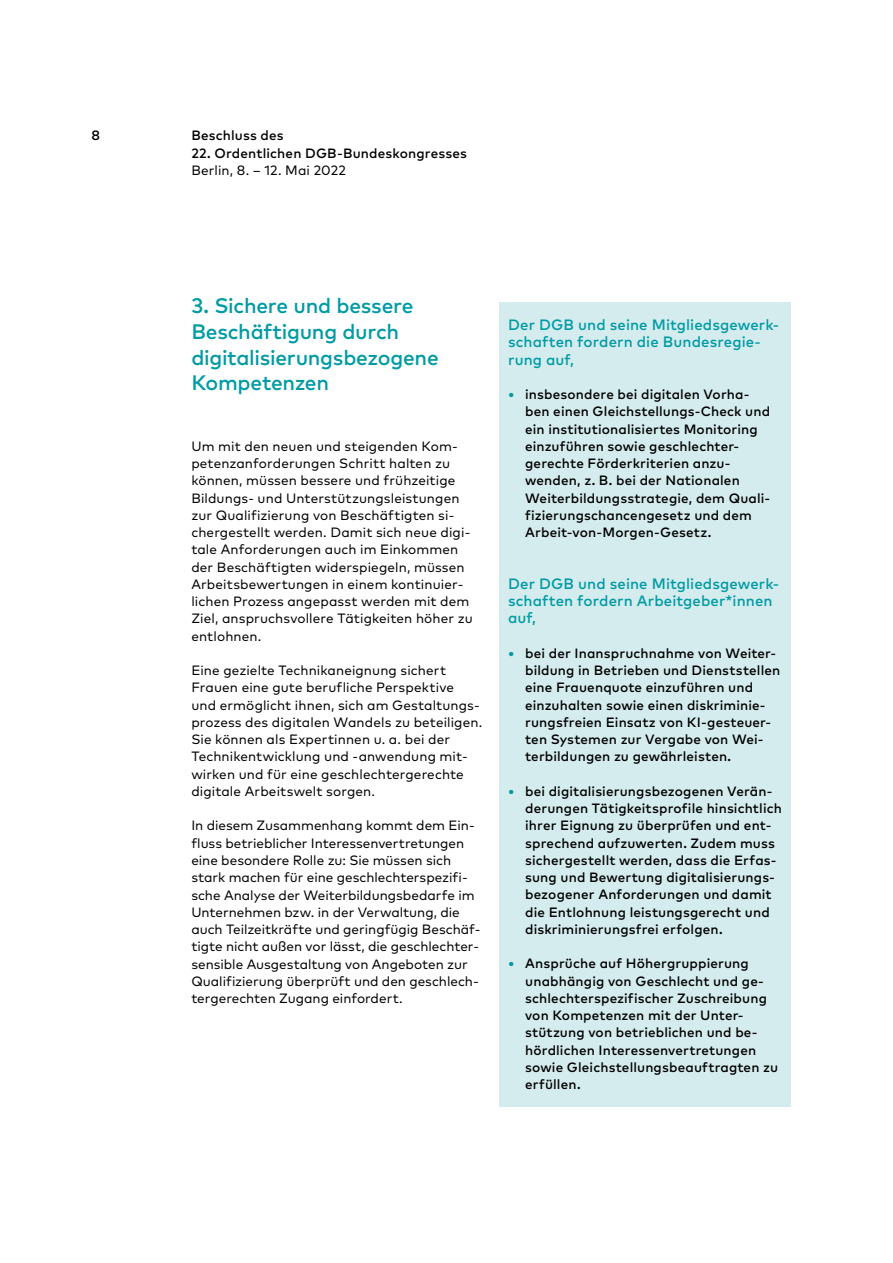
<style>
.page{position:relative;width:893px;height:1263px;background:#fff}
.page>*{position:absolute;margin:0;border:0;box-sizing:border-box;transform-origin:0 0}
.t1{font:500 21px/25.8px "Mark Pro";letter-spacing:-.015em;color:#009ba4}
.t2{font:500 15px/17.2px "Mark Pro";letter-spacing:.005em;color:#009ba4}
.t3{font:13.5px/17.2px "Mark Pro";letter-spacing:.005em;color:#000}
.t4{font:500 13.5px/17.2px "Mark Pro";letter-spacing:.01em;color:#000}
.s1{font-size:15px;color:#009ba4}
</style>
<div class="page">
<div style="left:500px;top:302px;width:291px;height:804px;background:#d5ecee"></div>
<p class="t4" style="left:91px;top:126px;width:10px">8</p>
<p class="t4" style="left:191px;top:126px;width:94px">Beschluss des</p>
<p class="t4" style="left:191px;top:143px;width:277px">22. Ordentlichen DGB-Bundeskongresses</p>
<p class="t3" style="left:191px;top:160px;width:156px">Berlin, 8. – 12. Mai 2022</p>
<h1 class="t1" style="left:191px;top:291px;width:249px">3. Sichere und bessere<br>Beschäftigung durch digitalisierungsbezogene<br>Kompetenzen</h1>
<p class="t3" style="left:191px;top:436px;width:283px">Um mit den neuen und steigenden Kom&shy;petenzanforderungen Schritt halten zu können, müssen bessere und frühzeitige Bildungs- und Unterstützungsleistungen zur Qualifizierung von Beschäftigten si&shy;chergestellt werden. Damit sich neue digi&shy;tale Anforderungen auch im Einkommen der Beschäftigten widerspiegeln, müssen Arbeitsbewertungen in einem kontinuier&shy;lichen Prozess angepasst werden mit dem Ziel, anspruchsvollere Tätigkeiten höher zu entlohnen.</p>
<p class="t3" style="left:191px;top:661px;width:293px">Eine gezielte Technikaneignung sichert Frauen eine gute berufliche Perspektive<br>und ermöglicht ihnen, sich am Gestaltungs&shy;prozess des digitalen Wandels zu beteiligen.<br>Sie können als Expertinnen u. a. bei der Technikentwicklung und -anwendung mit&shy;wirken und für eine geschlechtergerechte digitale Arbeitswelt sorgen.</p>
<p class="t3" style="left:191px;top:816px;width:291px">In diesem Zusammenhang kommt dem Ein&shy;fluss betrieblicher Interessenvertretungen eine besondere Rolle zu: Sie müssen sich stark machen für eine geschlechterspezifi&shy;sche Analyse der Weiterbildungsbedarfe im Unternehmen bzw. in der Verwaltung, die auch Teilzeitkräfte und geringfügig Beschäf&shy;tigte nicht außen vor lässt, die geschlechter&shy;sensible Ausgestaltung von Angeboten zur Qualifizierung überprüft und den geschlech&shy;tergerechten Zugang einfordert.</p>
<p class="t2" style="left:508px;top:315px;width:273px">Der DGB und seine Mitgliedsgewerk&shy;schaften fordern die Bundesregie&shy;rung auf,</p>
<p class="t4" style="left:525px;top:385px;width:247px;text-indent:-17px"><span class="s1">•</span> insbesondere bei digitalen Vorha&shy;ben einen Gleichstellungs-Check und ein institutionalisiertes Monitoring einzuführen sowie geschlechter&shy;gerechte Förderkriterien anzu&shy;wenden, z. B. bei der Nationalen Weiterbildungsstrategie, dem Quali&shy;fizierungschancengesetz und dem Arbeit-von-Morgen-Gesetz.</p>
<p class="t2" style="left:508px;top:574px;width:273px">Der DGB und seine Mitgliedsgewerk&shy;schaften fordern Arbeitgeber*innen auf,</p>
<p class="t4" style="left:525px;top:643px;width:257px;text-indent:-17px"><span class="s1">•</span> bei der Inanspruchnahme von Weiter&shy;bildung in Betrieben und Dienststellen eine Frauenquote einzuführen und einzuhalten sowie einen diskriminie&shy;rungsfreien Einsatz von KI-gesteuer&shy;ten Systemen zur Vergabe von Wei&shy;terbildungen zu gewährleisten.</p>
<p class="t4" style="left:525px;top:781px;width:258px;text-indent:-17px"><span class="s1">•</span> bei digitalisierungsbezogenen Verän&shy;derungen Tätigkeitsprofile hinsichtlich ihrer Eignung zu überprüfen und ent&shy;sprechend aufzuwerten. Zudem muss sichergestellt werden, dass die Erfas&shy;sung und Bewertung digitalisierungs&shy;bezogener Anforderungen und damit die Entlohnung leistungsgerecht und diskriminierungsfrei erfolgen.</p>
<p class="t4" style="left:525px;top:954px;width:254px;text-indent:-17px"><span class="s1">•</span> Ansprüche auf Höhergruppierung unabhängig von Geschlecht und ge&shy;schlechterspezifischer Zuschreibung von Kompetenzen mit der Unter&shy;stützung von betrieblichen und be&shy;hördlichen Interessenvertretungen sowie Gleichstellungsbeauftragten zu erfüllen.</p>
</div>
